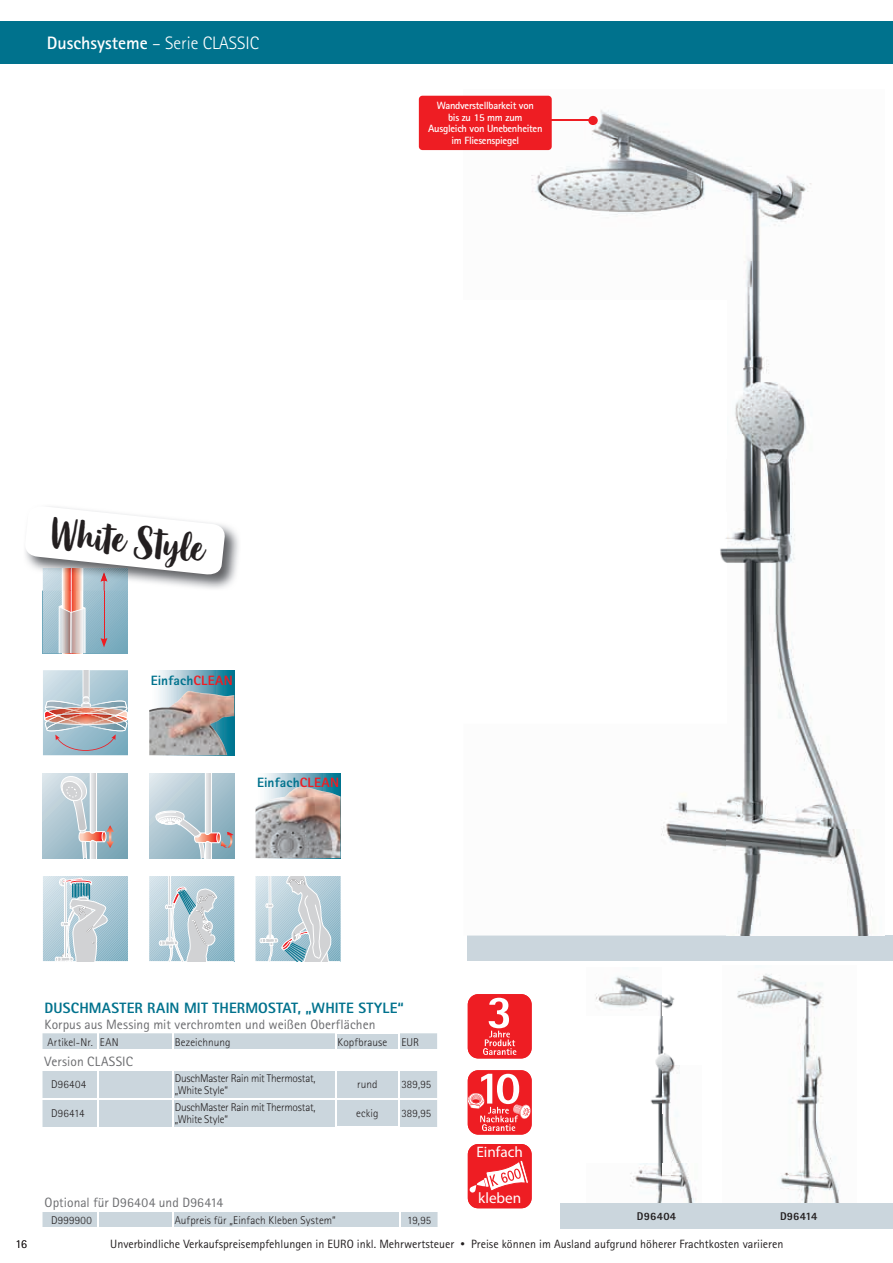
<style>
.page{position:relative;width:893px;height:1263px;background:#fff}
.page>*{position:absolute;margin:0;border:0;box-sizing:border-box;transform-origin:0 0}
.t1{font:42.6px "Organika Script";color:#231f20}
.t2{font:300 18px "Rotis Sans Serif Std";color:#fff}
.t3{font:15.15px "Myriad Pro";color:#fff}
.t4{font:800 15px "Rotis Sans Serif Std";letter-spacing:.01em;color:#00728d}
.t5{font:13.5px "Rotis Sans Serif Std";letter-spacing:.005em;color:#6c6d70}
.t6{font:800 13.5px "Rotis Sans Serif Std";letter-spacing:.01em;color:#00728d}
.t7{font:12px "Rotis Sans Serif Std";color:#231f20}
.t8{font:300 12px "Rotis Sans Serif Std";color:#231f20}
.t9{font:300 11.25px "Rotis Sans Serif Std";letter-spacing:.005em;color:#231f20}
.t10{font:300 11.25px/12px "Rotis Sans Serif Std";letter-spacing:-.02em;color:#231f20}
.t11{font:800 11.25px "Rotis Sans Serif Std";letter-spacing:.015em;color:#231f20}
.t12{font:300 11.25px "Rotis Sans Serif Std";letter-spacing:.025em;color:#231f20}
.t13{font:700 10.5px/11.7px "Rotis Sans Serif Std";letter-spacing:-.025em;color:#fff;text-align:center}
.s1{font-weight:700}
.s2{color:#ee1d23}
.s3{font-size:9px}
</style>
<div class="page">
<div style="left:467px;top:935px;width:426px;height:26px;background:#cbd6dd"></div>
<div style="left:0;top:21px;width:893px;height:43px;background:#00728d"></div>
<img style="left:463px;top:95px;width:409px;height:840px">
<img style="left:595px;top:976px;width:101px;height:227px">
<img style="left:737px;top:974px;width:103px;height:229px">
<svg style="left:43px;top:1033px;width:394px;height:94px"></svg>
<div style="left:43px;top:1212px;width:395px;height:15px;background:#cbd6dd"></div>
<svg style="left:43px;top:773px;width:85px;height:85px;background:#a6c1cd"></svg>
<svg style="left:58px;top:773px;width:56px;height:85px;background:#bcc7ce"></svg>
<div style="left:149px;top:773px;width:85px;height:85px;background:linear-gradient(to bottom,#e2e9ee,#a4c0cc)"></div>
<svg style="left:155px;top:773px;width:78px;height:85px;background:#b6c7cf"></svg>
<svg style="left:43px;top:876px;width:85px;height:86px;background:#b9ced7"></svg>
<svg style="left:149px;top:876px;width:85px;height:85px;background:#b8cdd7"></svg>
<svg style="left:256px;top:876px;width:85px;height:85px;background:#bccfd8"></svg>
<svg style="left:265px;top:773px;width:76px;height:14px"></svg>
<img style="left:256px;top:787px;width:85px;height:71px">
<svg style="left:159px;top:670px;width:75px;height:21px;background:#7eb4c4"></svg>
<img style="left:149px;top:691px;width:85px;height:64px">
<svg style="left:43px;top:670px;width:85px;height:85px;background:#b4bcc4"></svg>
<div style="left:560px;top:1203px;width:333px;height:26px;background:#cbd6dd"></div>
<svg style="left:468px;top:994px;width:64px;height:64px;background:#f03d42"></svg>
<svg style="left:468px;top:1144px;width:64px;height:64px;background:#f04247"></svg>
<svg style="left:468px;top:1070px;width:64px;height:64px;background:#f2595e"></svg>
<svg style="left:588px;top:116px;width:10px;height:9px"></svg>
<div style="left:419px;top:96px;width:133px;height:54px;background:#ee1d23;border-radius:4px"></div>
<hr style="left:546px;top:119px;width:45px;height:2px;background:#ee1d23">
<img style="left:226px;top:526px;width:13px;height:60px">
<svg style="left:25px;top:506px;width:201px;height:148px"></svg>
<h2 class="t2" style="left:47px;top:33px;width:214px"><span class="s1">Duschsysteme</span> – Serie CLASSIC</h2>
<p class="t13" style="left:428px;top:99px;width:116px">Wandverstellbarkeit von<br>bis zu 15 mm zum<br>Ausgleich von Unebenheiten im Fliesenspiegel</p>
<h1 class="t1" style="left:53px;top:506px;width:155px;rotate:6deg">White Style</h1>
<p class="t6" style="left:151px;top:671px;width:84px">Einfach<span class="s2">CLEAN</span></p>
<p class="t6" style="left:257px;top:774px;width:84px">Einfach<span class="s2">CLEAN</span></p>
<p class="t8" style="left:15px;top:1237px;width:13px">16</p>
<p class="t4" style="left:45px;top:998px;width:361px">DUSCHMASTER RAIN MIT THERMOSTAT, „WHITE STYLE“</p>
<p class="t5" style="left:45px;top:1016px;width:332px">Korpus aus Messing mit verchromten und weißen Oberflächen</p>
<p class="t9" style="left:48px;top:1035px;width:73px">Artikel-Nr. EAN</p>
<p class="t9" style="left:175px;top:1035px;width:57px">Bezeichnung</p>
<p class="t9" style="left:338px;top:1035px;width:83px">Kopfbrause EUR</p>
<p class="t5" style="left:45px;top:1053px;width:90px">Version CLASSIC</p>
<p class="t9" style="left:51px;top:1078px;width:37px">D96404</p>
<p class="t10" style="left:175px;top:1072px;width:142px">DuschMaster Rain mit Thermostat, „White Style“</p>
<p class="t9" style="left:357px;top:1078px;width:22px">rund</p>
<p class="t9" style="left:401px;top:1078px;width:31px">389,95</p>
<p class="t9" style="left:51px;top:1106px;width:35px">D96414</p>
<p class="t10" style="left:175px;top:1101px;width:142px">DuschMaster Rain mit Thermostat, „White Style“</p>
<p class="t9" style="left:356px;top:1106px;width:24px">eckig</p>
<p class="t9" style="left:401px;top:1106px;width:31px">389,95</p>
<p class="t5" style="left:45px;top:1194px;width:180px">Optional für D96404 und D96414</p>
<p class="t12" style="left:51px;top:1213px;width:42px">D999900</p>
<p class="t9" style="left:175px;top:1213px;width:162px">Aufpreis für „Einfach Kleben System“</p>
<p class="t9" style="left:407px;top:1213px;width:25px">19,95</p>
<p class="t3" style="left:476px;top:1143px;width:48px">Einfach</p>
<p class="t3" style="left:478px;top:1189px;width:45px">kleben</p>
<p class="t11" style="left:637px;top:1209px;width:41px">D96404</p>
<p class="t11" style="left:780px;top:1209px;width:39px">D96414</p>
<p class="t7" style="left:110px;top:1237px;width:675px">Unverbindliche Verkaufspreisempfehlungen in EURO inkl. Mehrwertsteuer <span class="s3">•</span> Preise können im Ausland aufgrund höherer Frachtkosten variieren</p>
</div>
